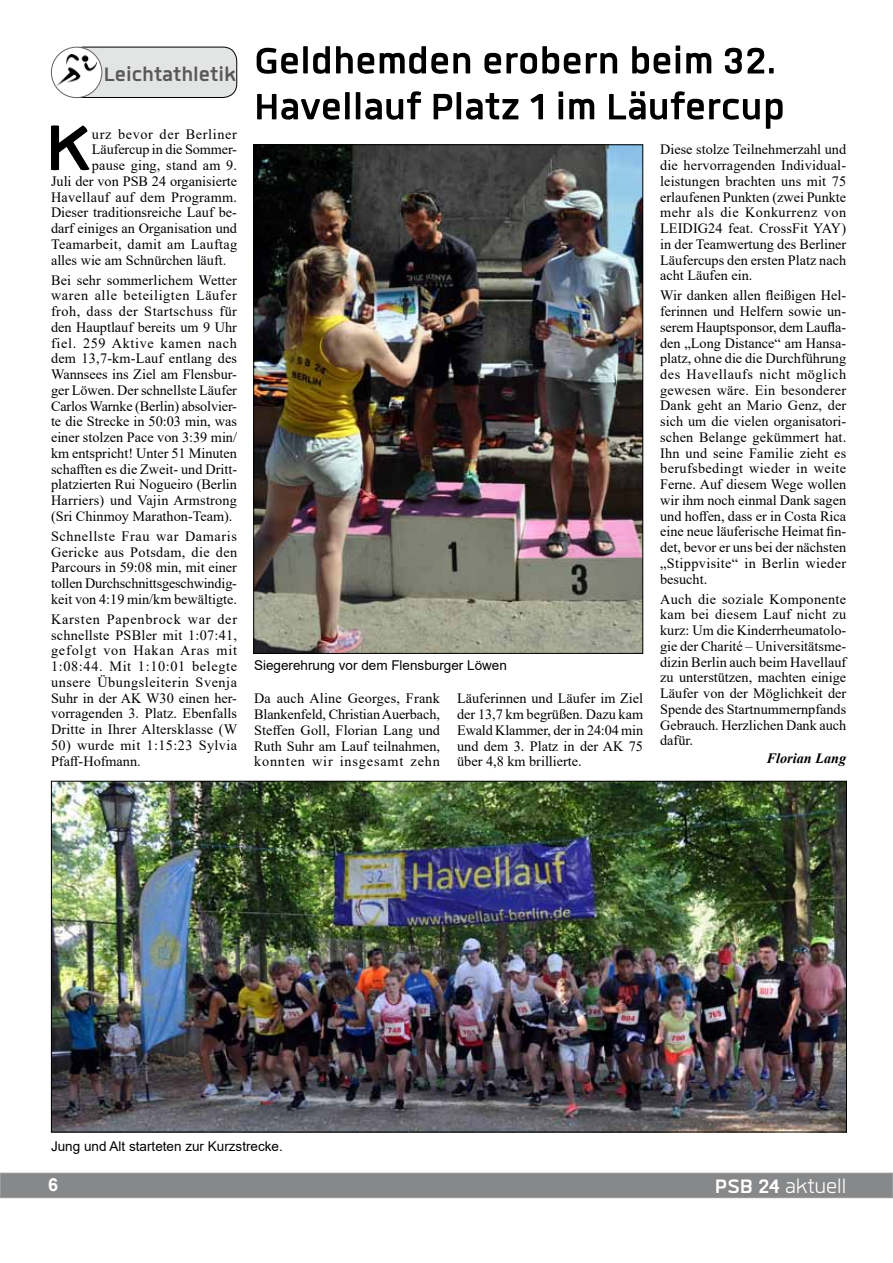
<style>
.page{position:relative;width:893px;height:1263px;background:#fff}
.page>*{position:absolute;margin:0;border:0;box-sizing:border-box;transform-origin:0 0}
.t1{font:700 89.4px "Quan";color:#000}
.t2{font:700 51px/45.9px "Quan";color:#000;text-align:right}
.t3{font:27px "Quan";color:#fff}
.t4{font:700 18px "Arial";color:#fff}
.t5{font:14.25px/15.8px "Times New Roman";color:#000;text-align:justify}
.t6{font:14.25px "Times New Roman";letter-spacing:.02em;color:#000}
.t7{font:14.25px/15.8px "Times New Roman";letter-spacing:.03em;color:#000}
.t8{font:14.25px "Times New Roman";letter-spacing:.045em;color:#000}
.t9{font:italic 700 14.25px "Times New Roman";color:#000}
.t10{font:13.5px "Arial";color:#000}
.s1{font-weight:700}
</style>
<div class="page">
<div style="left:69px;top:47px;width:168px;height:50px;background:#e3e4e4;border-radius:14px"></div>
<div style="left:69px;top:47px;width:168px;height:51px;border:1px solid #000;border-radius:14px"></div>
<svg style="left:51px;top:47px;width:51px;height:51px"></svg>
<div style="left:51px;top:47px;width:51px;height:51px;border:1px solid #606163;border-radius:50%"></div>
<img style="left:57px;top:55px;width:39px;height:31px">
<img style="left:255px;top:146px;width:386px;height:506px">
<img style="left:53px;top:783px;width:792px;height:347px">
<div style="left:0;top:1173px;width:893px;height:25px;background:#87888a"></div>
<div style="left:0;top:1173px;width:893px;height:25px;border:1px solid #9c9e9f"></div>
<h2 class="t2" style="left:104px;top:37px;width:683px"><sub>Leichtathletik</sub> Geldhemden erobern beim 32.<br>Havellauf Platz 1 im Läufercup</h2>
<h1 class="t1" style="left:46px;top:105px;width:47px">K</h1>
<p class="t8" style="left:92px;top:124px;width:147px">urz bevor der Berliner</p>
<p class="t5" style="left:660px;top:141px;width:188px">Diese stolze Teilnehmerzahl und die hervorragenden Individual&shy;leistungen brachten uns mit 75 erlaufenen Punkten (zwei Punkte mehr als die Konkurrenz von LEIDIG24 feat. CrossFit YAY) in der Teamwertung des Berliner Läufercups den ersten Platz nach acht Läufen ein.</p>
<p class="t5" style="left:660px;top:287px;width:188px">Wir danken allen fleißigen Hel&shy;ferinnen und Helfern sowie un&shy;serem Hauptsponsor, dem Laufla&shy;den „Long Distance“ am Hansa&shy;platz, ohne die die Durchführung des Havellaufs nicht möglich gewesen wäre. Ein besonderer Dank geht an Mario Genz, der sich um die vielen organisatori&shy;schen Belange gekümmert hat.<br>Ihn und seine Familie zieht es berufsbedingt wieder in weite Ferne. Auf diesem Wege wollen wir ihm noch einmal Dank sagen und hoffen, dass er in Costa Rica eine neue läuferische Heimat fin&shy;det, bevor er uns bei der nächsten „Stippvisite“ in Berlin wieder besucht.</p>
<p class="t5" style="left:660px;top:591px;width:188px">Auch die soziale Komponente kam bei diesem Lauf nicht zu kurz: Um die Kinderrheumatolo&shy;gie der Charité – Universitätsme&shy;dizin Berlin auch beim Havellauf zu unterstützen, machten einige Läufer von der Möglichkeit der Spende des Startnummernpfands Gebrauch. Herzlichen Dank auch dafür.</p>
<p class="t9" style="left:767px;top:748px;width:81px">Florian Lang</p>
<p class="t5" style="left:92px;top:141px;width:147px">Läufercup in die Sommer-</p>
<p class="t5" style="left:92px;top:157px;width:147px">pause ging, stand am 9.</p>
<p class="t5" style="left:51px;top:173px;width:188px">Juli der von PSB 24 organisierte</p>
<p class="t6" style="left:51px;top:187px;width:188px">Havellauf auf dem Programm.</p>
<p class="t5" style="left:51px;top:204px;width:188px">Dieser traditionsreiche Lauf be-</p>
<p class="t5" style="left:51px;top:220px;width:188px">darf einiges an Organisation und</p>
<p class="t6" style="left:51px;top:234px;width:188px">Teamarbeit, damit am Lauftag</p>
<p class="t5" style="left:51px;top:252px;width:177px">alles wie am Schnürchen läuft.</p>
<p class="t5" style="left:51px;top:272px;width:188px">Bei sehr sommerlichem Wetter waren alle beteiligten Läufer froh, dass der Startschuss für den Hauptlauf bereits um 9 Uhr fiel. 259 Aktive kamen nach dem 13,7-km-Lauf entlang des Wannsees ins Ziel am Flensbur&shy;ger Löwen. Der schnellste Läufer Carlos Warnke (Berlin) absolvier&shy;te die Strecke in 50:03 min, was einer stolzen Pace von 3:39 min/ km entspricht! Unter 51 Minuten schafften es die Zweit- und Dritt&shy;platzierten Rui Nogueiro (Berlin Harriers) und Vajin Armstrong (Sri Chinmoy Marathon-Team).</p>
<p class="t5" style="left:51px;top:528px;width:188px">Schnellste Frau war Damaris Gericke aus Potsdam, die den Parcours in 59:08 min, mit einer tollen Durchschnittsgeschwindig&shy;keit von 4:19 min/km bewältigte.</p>
<p class="t5" style="left:51px;top:611px;width:188px">Karsten Papenbrock war der schnellste PSBler mit 1:07:41, gefolgt von Hakan Aras mit 1:08:44. Mit 1:10:01 belegte unsere Übungsleiterin Svenja Suhr in der AK W30 einen her&shy;vorragenden 3. Platz. Ebenfalls Dritte in Ihrer Altersklasse (W</p>
<p class="t7" style="left:51px;top:737px;width:188px">50) wurde mit 1:15:23 Sylvia<br>Pfaff-Hofmann.</p>
<p class="t10" style="left:254px;top:656px;width:254px">Siegerehrung vor dem Flensburger Löwen</p>
<p class="t5" style="left:254px;top:690px;width:188px">Da auch Aline Georges, Frank Blankenfeld, Christian Auerbach, Steffen Goll, Florian Lang und Ruth Suhr am Lauf teilnahmen, konnten wir insgesamt zehn</p>
<p class="t5" style="left:457px;top:690px;width:188px">Läuferinnen und Läufer im Ziel der 13,7 km begrüßen. Dazu kam Ewald Klammer, der in 24:04 min und dem 3. Platz in der AK 75 über 4,8 km brillierte.</p>
<p class="t10" style="left:51px;top:1137px;width:233px">Jung und Alt starteten zur Kurzstrecke.</p>
<p class="t4" style="left:48px;top:1172px;width:12px">6</p>
<h3 class="t3" style="left:715px;top:1174px;width:133px"><span class="s1">PSB 24</span> aktuell</h3>
</div>
